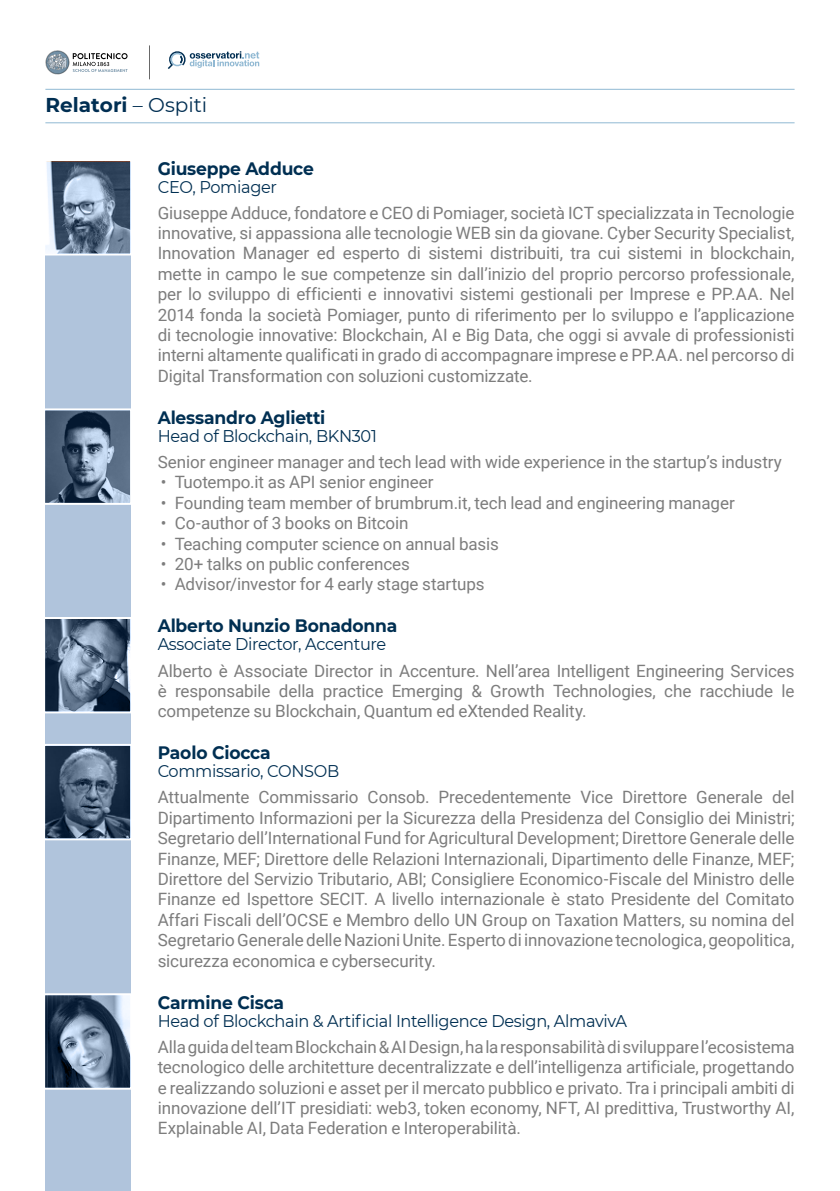
<style>
.page{position:relative;width:840px;height:1191px;background:#fff}
.page>*{position:absolute;margin:0;border:0;box-sizing:border-box;transform-origin:0 0}
.t1{font:700 20px "Montserrat";color:#002e52}
.t2{font:700 18px "Montserrat";letter-spacing:-.01em;color:#002f52;scale:.95 1}
.t3{font:17px/20.4px "Roboto";letter-spacing:-.005em;color:#7d7d7d;text-align:justify}
.t4{font:17px "Montserrat";letter-spacing:-.02em;color:#002f52;scale:.95 1}
.s1{font-weight:400}
</style>
<div class="page">
<div style="left:45px;top:163px;width:85px;height:1028px;background:#b0c4dc"></div>
<hr style="left:45px;top:89px;width:749px;height:1px;background:#91b9d3">
<hr style="left:45px;top:122px;width:749px;height:1px;background:#91b9d3">
<svg style="left:149px;top:45px;width:1px;height:34px"></svg>
<svg style="left:45px;top:50px;width:82px;height:24px"></svg>
<svg style="left:168px;top:51px;width:91px;height:18px"></svg>
<svg style="left:45px;top:161px;width:86px;height:95px;background:#75869c"></svg>
<svg style="left:45px;top:407px;width:86px;height:99px;background:#60748b"></svg>
<svg style="left:45px;top:616px;width:86px;height:98px;background:#60738a"></svg>
<svg style="left:45px;top:743px;width:86px;height:98px;background:#4a5d75"></svg>
<svg style="left:45px;top:992px;width:86px;height:98px;background:#5f7288"></svg>
<p class="t1" style="left:45px;top:91px;width:163px">Relatori <span class="s1">– Ospiti</span></p>
<p class="t2" style="left:158px;top:155px;width:166px">Giuseppe Adduce</p>
<p class="t4" style="left:158px;top:175px;width:127px">CEO, Pomiager</p>
<p class="t3" style="left:158px;top:202px;width:638px">Giuseppe Adduce, fondatore e CEO di Pomiager, società ICT specializzata in Tecnologie innovative, si appassiona alle tecnologie WEB sin da giovane. Cyber Security Specialist, Innovation Manager ed esperto di sistemi distribuiti, tra cui sistemi in blockchain, mette in campo le sue competenze sin dall’inizio del proprio percorso professionale, per lo sviluppo di efficienti e innovativi sistemi gestionali per Imprese e PP.AA. Nel 2014 fonda la società Pomiager, punto di riferimento per lo sviluppo e l’applicazione di tecnologie innovative: Blockchain, AI e Big Data, che oggi si avvale di professionisti interni altamente qualificati in grado di accompagnare imprese e PP.AA. nel percorso di Digital Transformation con soluzioni customizzate.</p>
<p class="t2" style="left:158px;top:404px;width:178px">Alessandro Aglietti</p>
<p class="t4" style="left:158px;top:424px;width:232px">Head of Blockchain, BKN301</p>
<p class="t3" style="left:158px;top:451px;width:625px">Senior engineer manager and tech lead with wide experience in the startup’s industry</p>
<p class="t3" style="left:161px;top:471px;width:274px">• Tuotempo.it as API senior engineer</p>
<p class="t3" style="left:161px;top:492px;width:575px">• Founding team member of brumbrum.it, tech lead and engineering manager</p>
<p class="t3" style="left:161px;top:512px;width:249px">• Co-author of 3 books on Bitcoin</p>
<p class="t3" style="left:161px;top:533px;width:339px">• Teaching computer science on annual basis</p>
<p class="t3" style="left:161px;top:553px;width:250px">• 20+ talks on public conferences</p>
<p class="t3" style="left:161px;top:573px;width:325px">• Advisor/investor for 4 early stage startups</p>
<p class="t2" style="left:158px;top:613px;width:254px">Alberto Nunzio Bonadonna</p>
<p class="t4" style="left:158px;top:632px;width:242px">Associate Director, Accenture</p>
<p class="t3" style="left:158px;top:659px;width:638px">Alberto è Associate Director in Accenture. Nell’area Intelligent Engineering Services è responsabile della practice Emerging &amp; Growth Technologies, che racchiude le competenze su Blockchain, Quantum ed eXtended Reality.</p>
<p class="t2" style="left:158px;top:740px;width:120px">Paolo Ciocca</p>
<p class="t4" style="left:158px;top:759px;width:192px">Commissario, CONSOB</p>
<p class="t3" style="left:158px;top:786px;width:638px">Attualmente Commissario Consob. Precedentemente Vice Direttore Generale del Dipartimento Informazioni per la Sicurezza della Presidenza del Consiglio dei Ministri; Segretario dell’International Fund for Agricultural Development; Direttore Generale delle Finanze, MEF; Direttore delle Relazioni Internazionali, Dipartimento delle Finanze, MEF; Direttore del Servizio Tributario, ABI; Consigliere Economico-Fiscale del Ministro delle Finanze ed Ispettore SECIT. A livello internazionale è stato Presidente del Comitato Affari Fiscali dell’OCSE e Membro dello UN Group on Taxation Matters, su nomina del Segretario Generale delle Nazioni Unite. Esperto di innovazione tecnologica, geopolitica, sicurezza economica e cybersecurity.</p>
<p class="t2" style="left:158px;top:989px;width:134px">Carmine Cisca</p>
<p class="t4" style="left:158px;top:1009px;width:495px">Head of Blockchain &amp; Artificial Intelligence Design, AlmavivA</p>
<p class="t3" style="left:158px;top:1036px;width:638px">Alla guida del team Blockchain &amp; AI Design, ha la responsabilità di sviluppare l’ecosistema tecnologico delle architetture decentralizzate e dell’intelligenza artificiale, progettando e realizzando soluzioni e asset per il mercato pubblico e privato. Tra i principali ambiti di innovazione dell’IT presidiati: web3, token economy, NFT, AI predittiva, Trustworthy AI, Explainable AI, Data Federation e Interoperabilità.</p>
</div>
